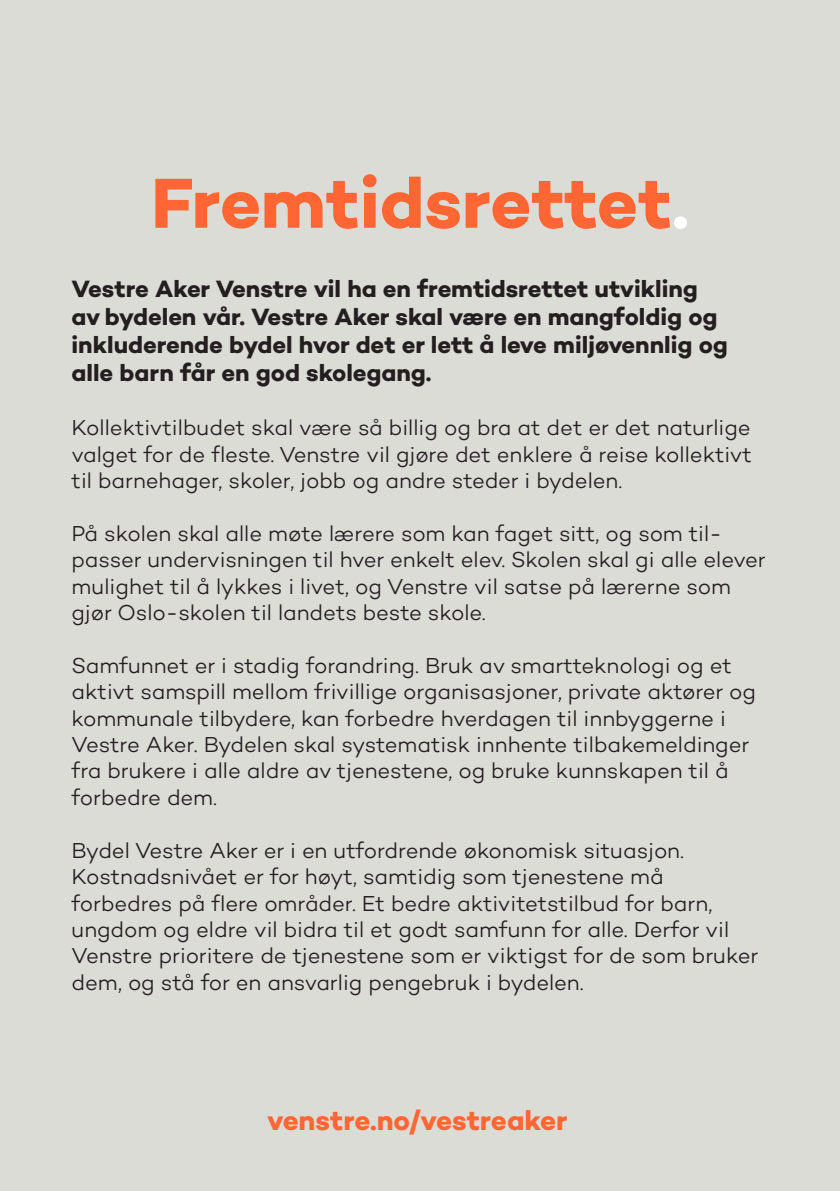
<style>
.page{position:relative;width:840px;height:1191px;background:#fff}
.page>*{position:absolute;margin:0;border:0;box-sizing:border-box;transform-origin:0 0}
.t1{font:700 72px "Campton";letter-spacing:-.005em;color:#f63}
.t2{font:700 28px "Campton";letter-spacing:-.005em;color:#f63}
.t3{font:700 24px/28px "Campton";letter-spacing:-.005em;color:#231f20}
.t4{font:300 22px/26.4px "Campton";letter-spacing:-.005em;color:#231f20}
.s1{color:#fff}
</style>
<div class="page">
<div style="left:0;top:0;width:839px;height:1191px;background:#dcdcd6"></div>
<p class="t1" style="left:151px;top:157px;width:539px">Fremtidsrettet<span class="s1">.</span></p>
<p class="t3" style="left:72px;top:275px;width:657px">Vestre Aker Venstre vil ha en fremtidsrettet utvikling av bydelen vår. Vestre Aker skal være en mangfoldig og inkluderende bydel hvor det er lett å leve miljøvennlig og alle barn får en god skolegang.</p>
<p class="t4" style="left:72px;top:414px;width:681px;text-align:justify">Kollektivtilbudet skal være så billig og bra at det er det naturlige valget for de fleste. Venstre vil gjøre det enklere å reise kollektivt til barnehager, skoler, jobb og andre steder i bydelen.</p>
<p class="t4" style="left:72px;top:520px;width:651px">På skolen skal alle møte lærere som kan faget sitt, og som til-</p>
<p class="t4" style="left:72px;top:546px;width:695px">passer undervisningen til hver enkelt elev. Skolen skal gi alle elever mulighet til å lykkes i livet, og Venstre vil satse på lærerne som gjør Oslo-skolen til landets beste skole.</p>
<p class="t4" style="left:72px;top:652px;width:685px">Samfunnet er i stadig forandring. Bruk av smartteknologi og et aktivt samspill mellom frivillige organisasjoner, private aktører og kommunale tilbydere, kan forbedre hverdagen til innbyggerne i Vestre Aker. Bydelen skal systematisk innhente tilbakemeldinger fra brukere i alle aldre av tjenestene, og bruke kunnskapen til å forbedre dem.</p>
<p class="t4" style="left:72px;top:836px;width:613px">Bydel Vestre Aker er i en utfordrende økonomisk situasjon.</p>
<p class="t4" style="left:72px;top:863px;width:593px">Kostnadsnivået er for høyt, samtidig som tjenestene må</p>
<p class="t4" style="left:72px;top:889px;width:642px">forbedres på flere områder. Et bedre aktivitetstilbud for barn,</p>
<p class="t4" style="left:72px;top:916px;width:687px">ungdom og eldre vil bidra til et godt samfunn for alle. Derfor vil<br>Venstre prioritere de tjenestene som er viktigst for de som bruker dem, og stå for en ansvarlig pengebruk i bydelen.</p>
<p class="t2" style="left:267px;top:1102px;width:301px">venstre.no/vestreaker</p>
</div>
